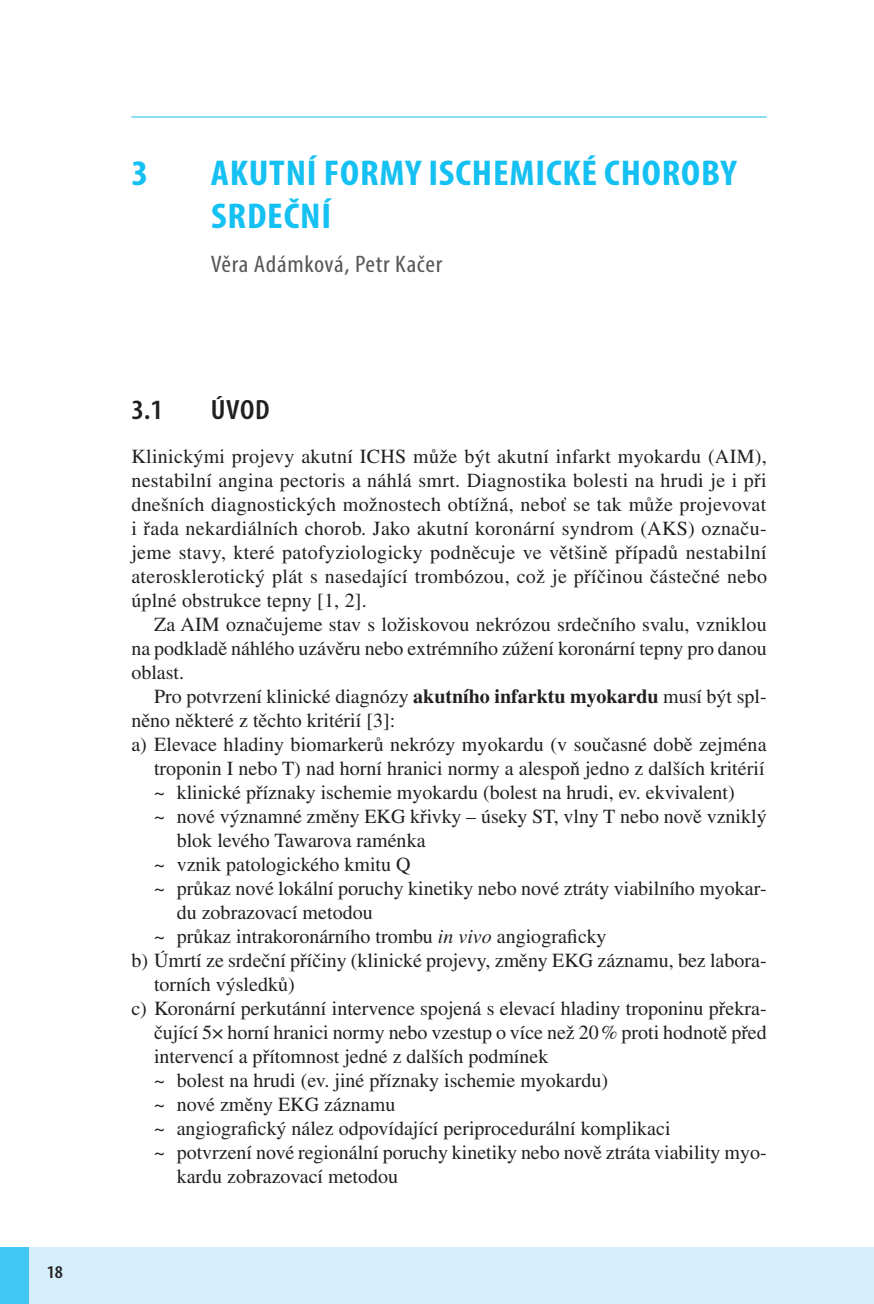
<style>
.page{position:relative;width:874px;height:1304px;background:#fff}
.page>*{position:absolute;margin:0;border:0;box-sizing:border-box;transform-origin:0 0}
.t1{font:700 condensed 36px/43.2px "Myriad Pro";letter-spacing:.02em;color:#15c0f2;scale:1.1 1}
.t2{font:600 condensed 28px "Myriad Pro";color:#231f20;scale:1.1 1}
.t3{font:condensed 24px "Myriad Pro";letter-spacing:.025em;color:#57585a;scale:1.1 1}
.t4{font:20px/24px "Times CE";color:#231f20;text-align:justify}
.t5{font:600 condensed 18px "Myriad Pro";color:#231f20;scale:1.1 1}
.s1{font-weight:700}
.s2{font-style:italic}
</style>
<div class="page">
<hr style="left:131px;top:116px;width:635px;height:1px;background:#15c0f2">
<div style="left:0;top:1247px;width:873px;height:57px;background:#d4effb"></div>
<div style="left:0;top:1247px;width:29px;height:57px;background:#40c7f4"></div>
<p class="t5" style="left:47px;top:1260px;width:16px">18</p>
<h1 class="t1" style="left:131px;top:151px;width:17px">3</h1>
<h1 class="t1" style="left:211px;top:151px;width:479px">AKUTNÍ FORMY ISCHEMICKÉ CHOROBY<br>SRDEČNÍ</h1>
<p class="t3" style="left:211px;top:249px;width:212px">Věra Adámková, Petr Kačer</p>
<h2 class="t2" style="left:131px;top:392px;width:30px">3.1</h2>
<h2 class="t2" style="left:211px;top:392px;width:53px">Úvod</h2>
<p class="t4" style="left:131px;top:444px;width:637px">Klinickými projevy akutní ICHS může být akutní infarkt myokardu (AIM), nestabilní angina pectoris a náhlá smrt. Diagnostika bolesti na hrudi je i při dnešních diagnostických možnostech obtížná, neboť se tak může projevovat i řada nekardiálních chorob. Jako akutní koronární syndrom (AKS) označu&shy;jeme stavy, které patofyziologicky podněcuje ve většině případů nestabilní aterosklerotický plát s nasedající trombózou, což je příčinou částečné nebo úplné obstrukce tepny [1, 2].</p>
<p class="t4" style="left:131px;top:612px;width:636px;text-indent:23px">Za AIM označujeme stav s ložiskovou nekrózou srdečního svalu, vzniklou na podkladě náhlého uzávěru nebo extrémního zúžení koronární tepny pro danou oblast.</p>
<p class="t4" style="left:154px;top:684px;width:614px">Pro potvrzení klinické diagnózy <span class="s1">akutního infarktu myokardu</span> musí být spl-</p>
<p class="t4" style="left:131px;top:708px;width:265px">něno některé z těchto kritérií [3]:</p>
<p class="t4" style="left:131px;top:732px;width:636px">a) Elevace hladiny biomarkerů nekrózy myokardu (v současné době zejména</p>
<p class="t4" style="left:154px;top:756px;width:612px">troponin I nebo T) nad horní hranici normy a alespoň jedno z dalších kritérií</p>
<p class="t4" style="left:154px;top:780px;width:582px">~ klinické příznaky ischemie myokardu (bolest na hrudi, ev. ekvivalent)</p>
<p class="t4" style="left:154px;top:804px;width:614px">~ nové významné změny EKG křivky – úseky ST, vlny T nebo nově vzniklý</p>
<p class="t4" style="left:177px;top:828px;width:250px">blok levého Tawarova raménka</p>
<p class="t4" style="left:154px;top:852px;width:258px">~ vznik patologického kmitu Q</p>
<p class="t4" style="left:154px;top:876px;width:614px">~ průkaz nové lokální poruchy kinetiky nebo nové ztráty viabilního myokar-</p>
<p class="t4" style="left:177px;top:900px;width:197px">du zobrazovací metodou</p>
<p class="t4" style="left:154px;top:924px;width:454px">~ průkaz intrakoronárního trombu <span class="s2">in vivo</span> angiograficky</p>
<p class="t4" style="left:131px;top:948px;width:636px">b) Úmrtí ze srdeční příčiny (klinické projevy, změny EKG záznamu, bez labora-</p>
<p class="t4" style="left:154px;top:972px;width:142px">torních výsledků)</p>
<p class="t4" style="left:131px;top:996px;width:636px">c) Koronární perkutánní intervence spojená s elevací hladiny troponinu překra-</p>
<p class="t4" style="left:154px;top:1020px;width:614px">čující 5× horní hranici normy nebo vzestup o více než 20% proti hodnotě před</p>
<p class="t4" style="left:154px;top:1044px;width:396px">intervencí a přítomnost jedné z dalších podmínek</p>
<p class="t4" style="left:154px;top:1068px;width:455px">~ bolest na hrudi (ev. jiné příznaky ischemie myokardu)</p>
<p class="t4" style="left:154px;top:1092px;width:243px">~ nové změny EKG záznamu</p>
<p class="t4" style="left:154px;top:1116px;width:518px">~ angiografický nález odpovídající periprocedurální komplikaci</p>
<p class="t4" style="left:154px;top:1140px;width:614px">~ potvrzení nové regionální poruchy kinetiky nebo nově ztráta viability myo-</p>
<p class="t4" style="left:177px;top:1164px;width:223px">kardu zobrazovací metodou</p>
</div>
